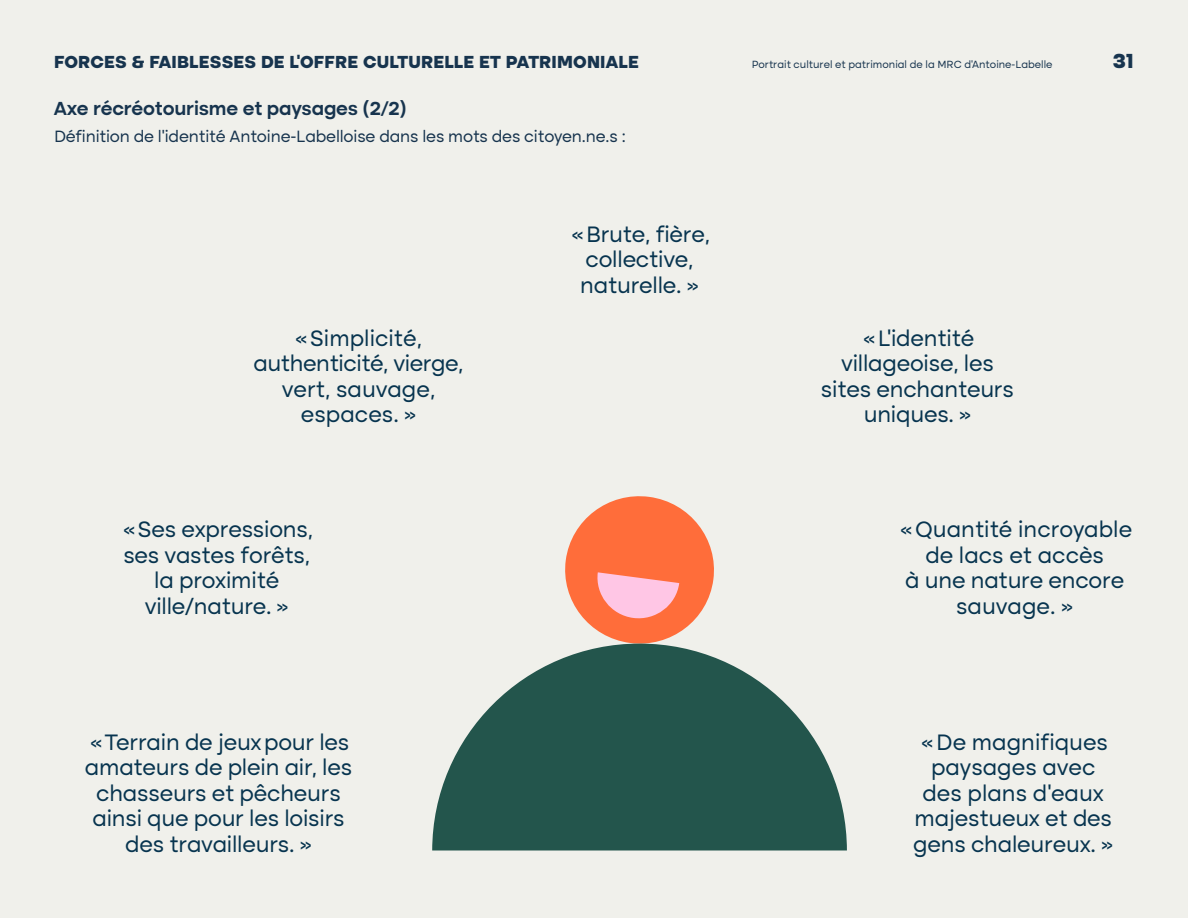
<style>
.page{position:relative;width:1188px;height:918px;background:#f0f0eb}
.page>*{position:absolute;margin:0;border:0;box-sizing:border-box;transform-origin:0 0}
.t1{font:22.5px/25.5px "Altone";letter-spacing:-.01em;color:#07344f;text-align:center}
.t2{font:800 21px "Altone";color:#17344e}
.t3{font:600 19.5px "Altone";letter-spacing:-.01em;color:#17344e}
.t4{font:800 18px "Altone";letter-spacing:.01em;color:#17344e}
.t5{font:16.5px "Altone";letter-spacing:-.01em;color:#17344e}
.t6{font:10.5px "Altone";color:#17344e}
</style>
<div class="page">
<svg style="left:565px;top:496px;width:149px;height:148px"></svg>
<svg style="left:432px;top:644px;width:415px;height:207px;fill:#23554c"></svg>
<p class="t4" style="left:54px;top:53px;width:586px">FORCES &amp; FAIBLESSES DE L’OFFRE CULTURELLE ET PATRIMONIALE</p>
<p class="t6" style="left:752px;top:59px;width:302px">Portrait culturel et patrimonial de la MRC d’Antoine-Labelle</p>
<p class="t2" style="left:1113px;top:51px;width:23px">31</p>
<p class="t3" style="left:54px;top:100px;width:355px">Axe récréotourisme et paysages (2/2)</p>
<p class="t5" style="left:54px;top:129px;width:573px">Définition de l’identité Antoine-Labelloise dans les mots des citoyen.ne.s :</p>
<p class="t1" style="left:254px;top:327px;width:212px">«Simplicité, authenticité, vierge, vert, sauvage, espaces. »</p>
<p class="t1" style="left:123px;top:518px;width:192px">«Ses expressions, ses vastes forêts, la proximité ville/nature. »</p>
<p class="t1" style="left:572px;top:223px;width:140px">«Brute, fière, collective, naturelle. »</p>
<p class="t1" style="left:821px;top:327px;width:195px">«L’identité villageoise, les sites enchanteurs uniques. »</p>
<p class="t1" style="left:900px;top:518px;width:234px">«Quantité incroyable de lacs et accès<br>à une nature encore sauvage. »</p>
<p class="t1" style="left:85px;top:730px;width:269px">«Terrain de jeuxpour les amateurs de plein air, les chasseurs et pêcheurs ainsi que pour les loisirs des travailleurs. »</p>
<p class="t1" style="left:913px;top:730px;width:202px">«De magnifiques paysages avec des plans d’eaux majestueux et des gens chaleureux. »</p>
</div>
